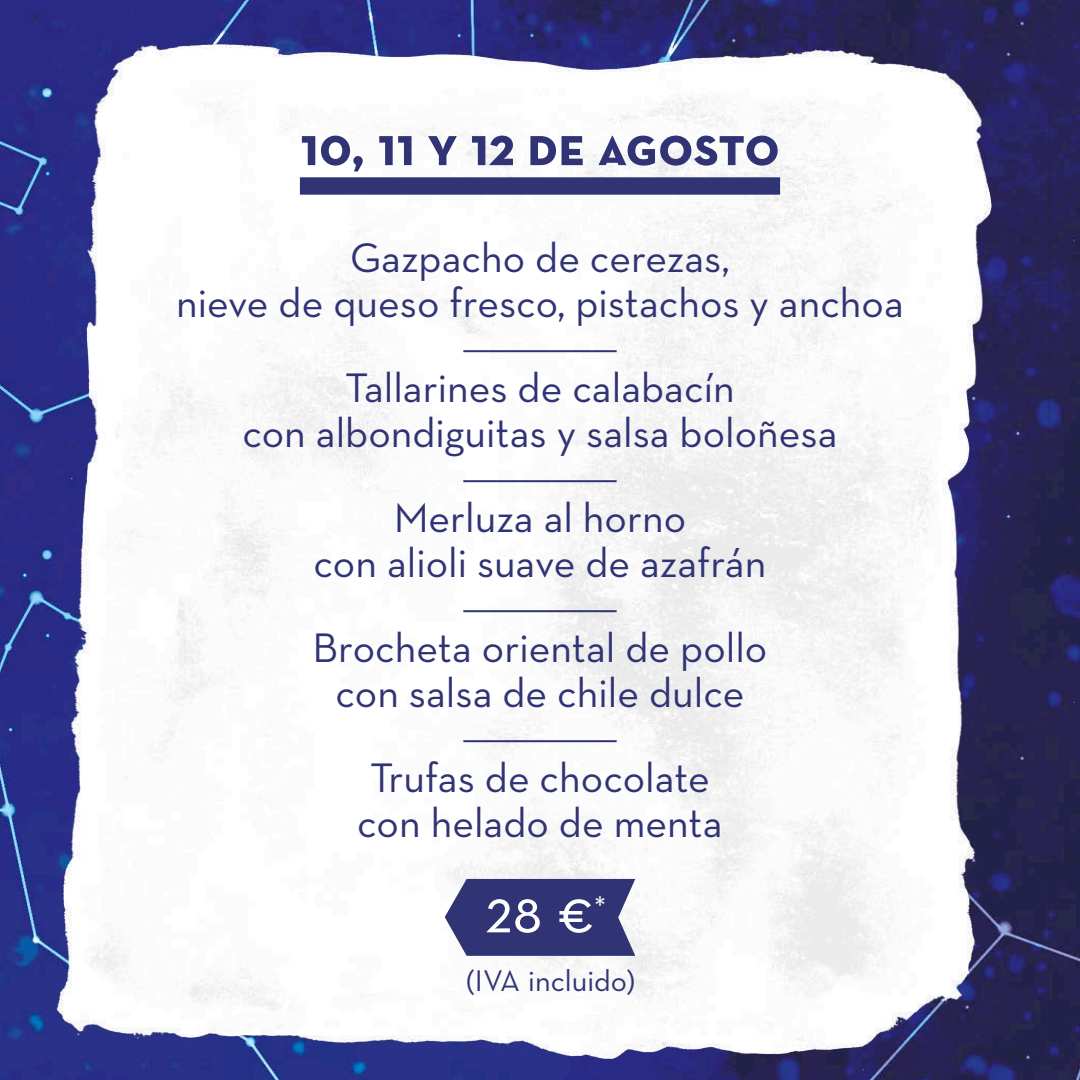
<style>
.page{position:relative;width:1080px;height:1080px;background:#fff}
.page>*{position:absolute;margin:0;border:0;box-sizing:border-box;transform-origin:0 0}
.t1{font:64.8px "Neutra Text Book SC";color:#fff}
.t2{font:55.6px "Neutra Text Bold SC";color:#303374}
.líneas_con_separació{font:42px/45px "Neutra Text";color:#303374;text-align:center}
.línea_final{font:42px/45px "Neutra Text";color:#303374;text-align:center}
.t3{font:30.4px "Neutra Text";color:#303374}
.t4{font:30.4px "Neutra Text";color:#fff}
</style>
<div class="page">
<img style="left:0;top:9px;width:1080px;height:1071px">
<div style="left:300px;top:177px;width:480px;height:18px;background:#303374"></div>
<svg style="left:445px;top:879px;width:190px;height:77px"></svg>
<hr style="left:463px;top:350px;width:154px;height:2px;background:#303374">
<hr style="left:463px;top:480px;width:154px;height:2px;background:#303374">
<hr style="left:463px;top:610px;width:154px;height:2px;background:#303374">
<hr style="left:463px;top:740px;width:154px;height:2px;background:#303374">
<p class="t2" style="left:300px;top:112px;width:482px">10, 11 y 12 de agosto</p>
<p class="líneas_con_separació" style="left:176px;top:235px;width:729px">Gazpacho de cerezas,<br>nieve de queso fresco, pistachos y anchoa</p>
<p class="líneas_con_separació" style="left:242px;top:365px;width:597px">Tallarines de calabacín<br>con albondiguitas y salsa boloñesa</p>
<p class="líneas_con_separació" style="left:314px;top:495px;width:454px">Merluza al horno<br>con alioli suave de azafrán</p>
<p class="líneas_con_separació" style="left:313px;top:625px;width:456px">Brocheta oriental de pollo con salsa de chile dulce</p>
<p class="línea_final" style="left:357px;top:755px;width:367px">Trufas de chocolate con helado de menta</p>
<p class="t1" style="left:485px;top:871px;width:111px">28 €</p>
<p class="t4" style="left:594px;top:889px;width:13px">*</p>
<p class="t3" style="left:466px;top:963px;width:171px">(IVA incluido)</p>
</div>
